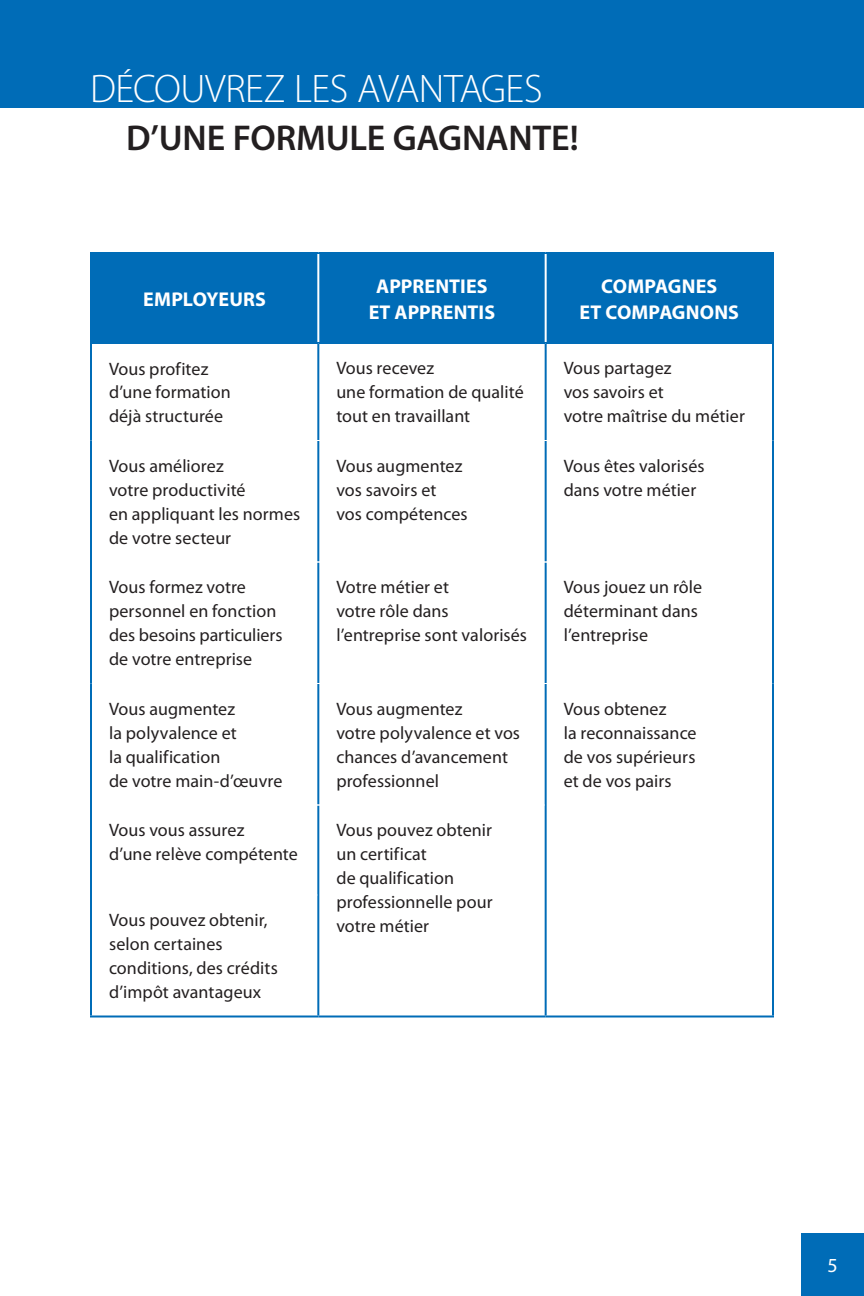
<style>
.page{position:relative;width:864px;height:1296px;background:#fff}
.page>*{position:absolute;margin:0;border:0;box-sizing:border-box;transform-origin:0 0}
.Titre1{font:300 40px "Myriad Pro";letter-spacing:-.015em;color:#fff}
.Titre1-2{font:600 36px "Myriad Pro";letter-spacing:-.005em;color:#231f20}
.Titre_tableau{font:700 20px/26px "Myriad Pro";letter-spacing:.005em;color:#fff;text-align:center}
.t1{font:20px "Myriad Pro";color:#fff}
.Texte_tableau{font:18px/24px "Myriad Pro";letter-spacing:.005em;color:#231f20}
</style>
<div class="page">
<div style="left:0;top:0;width:864px;height:108px;background:#006cb7"></div>
<div style="left:92px;top:254px;width:680px;height:88px;background:#006cb7"></div>
<svg style="left:92px;top:344px;width:680px;height:672px"></svg>
<hr style="left:90px;top:344px;width:2px;height:96px;background:#006cb7">
<hr style="left:317px;top:344px;width:2px;height:96px;background:#006cb7">
<hr style="left:545px;top:344px;width:2px;height:96px;background:#006cb7">
<hr style="left:772px;top:344px;width:2px;height:96px;background:#006cb7">
<hr style="left:90px;top:440px;width:2px;height:122px;background:#006cb7">
<hr style="left:317px;top:441px;width:2px;height:121px;background:#006cb7">
<hr style="left:545px;top:441px;width:2px;height:121px;background:#006cb7">
<hr style="left:772px;top:440px;width:2px;height:122px;background:#006cb7">
<hr style="left:90px;top:562px;width:2px;height:122px;background:#006cb7">
<hr style="left:317px;top:562px;width:2px;height:121px;background:#006cb7">
<hr style="left:545px;top:562px;width:2px;height:121px;background:#006cb7">
<hr style="left:772px;top:562px;width:2px;height:122px;background:#006cb7">
<hr style="left:90px;top:684px;width:2px;height:121px;background:#006cb7">
<hr style="left:317px;top:684px;width:2px;height:120px;background:#006cb7">
<hr style="left:545px;top:684px;width:2px;height:121px;background:#006cb7">
<hr style="left:772px;top:684px;width:2px;height:121px;background:#006cb7">
<hr style="left:772px;top:805px;width:2px;height:90px;background:#006cb7">
<hr style="left:772px;top:895px;width:2px;height:121px;background:#006cb7">
<hr style="left:546px;top:1016px;width:228px;height:2px;background:#006cb7">
<hr style="left:90px;top:805px;width:2px;height:90px;background:#006cb7">
<hr style="left:317px;top:806px;width:2px;height:89px;background:#006cb7">
<hr style="left:545px;top:805px;width:2px;height:90px;background:#006cb7">
<hr style="left:545px;top:895px;width:2px;height:121px;background:#006cb7">
<hr style="left:318px;top:1016px;width:228px;height:2px;background:#006cb7">
<hr style="left:90px;top:895px;width:2px;height:121px;background:#006cb7">
<hr style="left:317px;top:895px;width:2px;height:121px;background:#006cb7">
<hr style="left:90px;top:1016px;width:228px;height:2px;background:#006cb7">
<hr style="left:90px;top:252px;width:228px;height:2px;background:#006cb7">
<hr style="left:90px;top:254px;width:2px;height:88px;background:#006cb7">
<hr style="left:318px;top:252px;width:228px;height:2px;background:#006cb7">
<hr style="left:546px;top:252px;width:228px;height:2px;background:#006cb7">
<hr style="left:772px;top:254px;width:2px;height:88px;background:#006cb7">
<hr style="left:90px;top:342px;width:228px;height:2px;background:#006cb7">
<hr style="left:318px;top:342px;width:228px;height:2px;background:#006cb7">
<hr style="left:546px;top:342px;width:228px;height:2px;background:#006cb7">
<hr style="left:92px;top:440px;width:226px;height:1px;background:#fff">
<hr style="left:318px;top:440px;width:228px;height:1px;background:#fff">
<hr style="left:546px;top:440px;width:226px;height:1px;background:#fff">
<hr style="left:92px;top:562px;width:226px;height:1px;background:#fff">
<hr style="left:318px;top:562px;width:228px;height:1px;background:#fff">
<hr style="left:546px;top:562px;width:226px;height:1px;background:#fff">
<hr style="left:92px;top:683px;width:226px;height:1px;background:#fff">
<hr style="left:318px;top:683px;width:228px;height:1px;background:#fff">
<hr style="left:546px;top:683px;width:226px;height:1px;background:#fff">
<hr style="left:92px;top:804px;width:226px;height:2px;background:#fff">
<hr style="left:318px;top:804px;width:227px;height:2px;background:#fff">
<hr style="left:92px;top:894px;width:225px;height:2px;background:#fff">
<hr style="left:317px;top:254px;width:2px;height:88px;background:#fff">
<hr style="left:545px;top:254px;width:2px;height:88px;background:#fff">
<div style="left:801px;top:1233px;width:63px;height:63px;background:#006cb7"></div>
<p class="Titre1" style="left:90px;top:65px;width:454px">DÉCOUVREZ LES AVANTAGES</p>
<p class="Titre1-2" style="left:126px;top:115px;width:454px">D’UNE FORMULE GAGNANTE!</p>
<p class="Titre_tableau" style="left:143px;top:285px;width:124px">EMPLOYEURS</p>
<p class="Titre_tableau" style="left:369px;top:272px;width:128px">APPRENTIES<br>ET APPRENTIS</p>
<p class="Titre_tableau" style="left:580px;top:272px;width:161px">COMPAGNES<br>ET COMPAGNONS</p>
<p class="Texte_tableau" style="left:109px;top:356px;width:123px">Vous profitez d’une formation déjà structurée</p>
<p class="Texte_tableau" style="left:336px;top:356px;width:189px">Vous recevez<br>une formation de qualité tout en travaillant</p>
<p class="Texte_tableau" style="left:564px;top:356px;width:183px">Vous partagez<br>vos savoirs et<br>votre maîtrise du métier</p>
<p class="Texte_tableau" style="left:109px;top:454px;width:193px">Vous améliorez<br>votre productivité<br>en appliquant les normes de votre secteur</p>
<p class="Texte_tableau" style="left:336px;top:454px;width:133px">Vous augmentez vos savoirs et<br>vos compétences</p>
<p class="Texte_tableau" style="left:564px;top:454px;width:142px">Vous êtes valorisés dans votre métier</p>
<p class="Texte_tableau" style="left:109px;top:575px;width:175px">Vous formez votre personnel en fonction des besoins particuliers de votre entreprise</p>
<p class="Texte_tableau" style="left:336px;top:575px;width:192px">Votre métier et<br>votre rôle dans l’entreprise sont valorisés</p>
<p class="Texte_tableau" style="left:564px;top:575px;width:140px">Vous jouez un rôle déterminant dans l’entreprise</p>
<p class="Texte_tableau" style="left:109px;top:697px;width:175px">Vous augmentez<br>la polyvalence et<br>la qualification<br>de votre main-d’œuvre</p>
<p class="Texte_tableau" style="left:336px;top:697px;width:185px">Vous augmentez<br>votre polyvalence et vos chances d’avancement professionnel</p>
<p class="Texte_tableau" style="left:564px;top:697px;width:134px">Vous obtenez<br>la reconnaissance de vos supérieurs et de vos pairs</p>
<p class="Texte_tableau" style="left:109px;top:818px;width:190px">Vous vous assurez<br>d’une relève compétente</p>
<p class="Texte_tableau" style="left:336px;top:818px;width:158px">Vous pouvez obtenir un certificat<br>de qualification professionnelle pour votre métier</p>
<p class="Texte_tableau" style="left:109px;top:908px;width:170px">Vous pouvez obtenir, selon certaines conditions, des crédits d’impôt avantageux</p>
<p class="t1" style="left:827px;top:1253px;width:12px">5</p>
</div>
